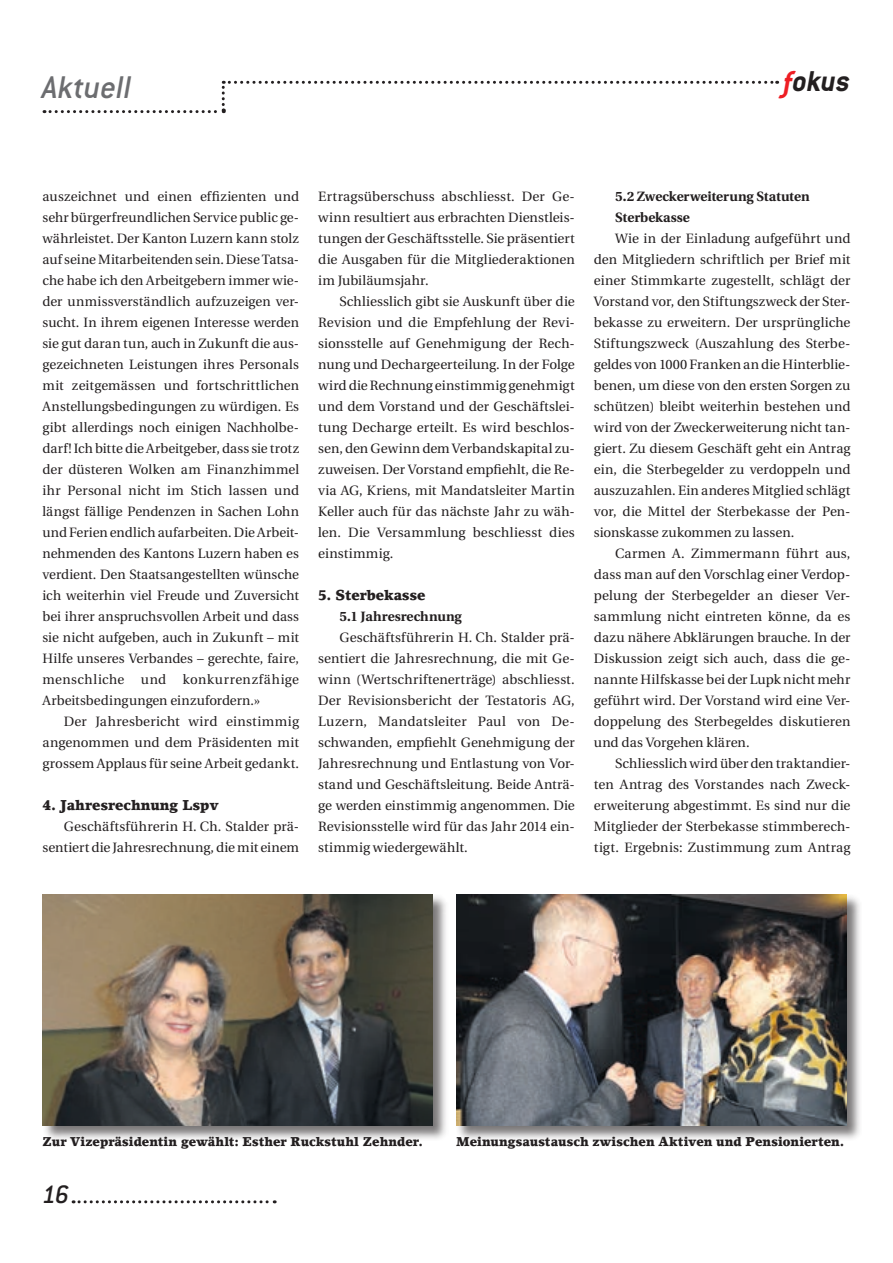
<style>
.page{position:relative;width:893px;height:1263px;background:#fff}
.page>*{position:absolute;margin:0;border:0;box-sizing:border-box;transform-origin:0 0}
.t1{font:italic 500 34.5px "Conduit ITC";color:#6c6d70}
.t2{font:italic 700 31.5px "Conduit ITC";letter-spacing:-.005em;color:#231f20}
.t3{font:italic 500 27.75px "Conduit ITC";color:#231f20}
.t4{font:900 14.25px "Lino Letter Std";letter-spacing:.005em;color:#231f20;scale:.96 1}
.t5{font:13.5px/21px "Utopia";letter-spacing:.005em;color:#231f20;text-align:justify}
.t6{font:700 13.5px/21px "Utopia";letter-spacing:-.005em;color:#231f20}
.t7{font:900 12.75px "Lino Letter Std";letter-spacing:.005em;color:#231f20;scale:.96 1}
.s1{color:#ee1d23}
</style>
<div class="page">
<svg style="left:44px;top:81px;width:734px;height:32px"></svg>
<svg style="left:73px;top:1200px;width:202px;height:3px"></svg>
<div style="left:42px;top:893px;width:406px;height:248px;background:#231f20;opacity:.6"></div>
<img style="left:43px;top:894px;width:390px;height:231px">
<div style="left:455px;top:893px;width:407px;height:248px;background:#231f20;opacity:.6"></div>
<img style="left:456px;top:894px;width:390px;height:231px">
<h1 class="t1" style="left:43px;top:67px;width:90px">Aktuell</h1>
<h2 class="t2" style="left:784px;top:63px;width:68px"><span class="s1">f</span>okus</h2>
<p class="t5" style="left:43px;top:186px;width:258px">auszeichnet und einen effizienten und sehr bürgerfreundlichen Service public ge&shy;währleistet. Der Kanton Luzern kann stolz auf seine Mitarbeitenden sein. Diese Tatsa&shy;che habe ich den Arbeitgebern immer wie&shy;der unmissverständlich aufzuzeigen ver&shy;sucht. In ihrem eigenen Interesse werden sie gut daran tun, auch in Zukunft die aus&shy;gezeichneten Leistungen ihres Personals mit zeitgemässen und fortschrittlichen Anstellungsbedingungen zu würdigen. Es gibt allerdings noch einigen Nachholbe&shy;darf! Ich bitte die Arbeitgeber, dass sie trotz der düsteren Wolken am Finanzhimmel ihr Personal nicht im Stich lassen und längst fällige Pendenzen in Sachen Lohn und Ferien endlich aufarbeiten. Die Arbeit&shy;nehmenden des Kantons Luzern haben es verdient. Den Staatsangestellten wünsche ich weiterhin viel Freude und Zuversicht bei ihrer anspruchsvollen Arbeit und dass sie nicht aufgeben, auch in Zukunft – mit Hilfe unseres Verbandes – gerechte, faire, menschliche und konkurrenzfähige Arbeitsbedingungen einzufordern.»</p>
<p class="t5" style="left:43px;top:711px;width:258px;text-indent:21px">Der Jahresbericht wird einstimmig angenommen und dem Präsidenten mit grossem Applaus für seine Arbeit gedankt.</p>
<p class="t4" style="left:43px;top:796px;width:185px">4. Jahresrechnung Lspv</p>
<p class="t5" style="left:43px;top:816px;width:258px;text-align:right">Geschäftsführerin H. Ch. Stalder prä&shy;sentiert die Jahresrechnung, die mit einem</p>
<p class="t5" style="left:318px;top:186px;width:258px">Ertragsüberschuss abschliesst. Der Ge&shy;winn resultiert aus erbrachten Dienstleis&shy;tungen der Geschäftsstelle. Sie präsentiert die Ausgaben für die Mitgliederaktionen im Jubiläumsjahr.</p>
<p class="t5" style="left:318px;top:291px;width:258px;text-indent:21px">Schliesslich gibt sie Auskunft über die Revision und die Empfehlung der Revi&shy;sionsstelle auf Genehmigung der Rech&shy;nung und Dechargeerteilung. In der Folge wird die Rechnung einstimmig genehmigt und dem Vorstand und der Geschäftslei&shy;tung Decharge erteilt. Es wird beschlos&shy;sen, den Gewinn dem Verbandskapital zu&shy;zuweisen. Der Vorstand empfiehlt, die Re&shy;via AG, Kriens, mit Mandatsleiter Martin Keller auch für das nächste Jahr zu wäh&shy;len. Die Versammlung beschliesst dies einstimmig.</p>
<p class="t4" style="left:318px;top:586px;width:113px">5. Sterbekasse</p>
<p class="t6" style="left:339px;top:606px;width:124px">5.1 Jahresrechnung</p>
<p class="t5" style="left:318px;top:627px;width:258px;text-indent:21px">Geschäftsführerin H. Ch. Stalder prä&shy;sentiert die Jahresrechnung, die mit Ge&shy;winn (Wertschriftenerträge) abschliesst.<br>Der Revisionsbericht der Testatoris AG, Luzern, Mandatsleiter Paul von De&shy;schwanden, empfiehlt Genehmigung der Jahresrechnung und Entlastung von Vor&shy;stand und Geschäftsleitung. Beide Anträ&shy;ge werden einstimmig angenommen. Die Revisionsstelle wird für das Jahr 2014 ein&shy;stimmig wiedergewählt.</p>
<p class="t6" style="left:615px;top:186px;width:196px">5.2 Zweckerweiterung Statuten<br>Sterbekasse</p>
<p class="t5" style="left:594px;top:228px;width:258px;text-align:left;text-indent:21px">Wie in der Einladung aufgeführt und den Mitgliedern schriftlich per Brief mit einer Stimmkarte zugestellt, schlägt der Vorstand vor, den Stiftungszweck der Ster&shy;bekasse zu erweitern. Der ursprüngliche Stiftungszweck (Auszahlung des Sterbe&shy;geldes von 1000 Franken an die Hinterblie&shy;benen, um diese von den ersten Sorgen zu schützen) bleibt weiterhin bestehen und wird von der Zweckerweiterung nicht tan&shy;giert. Zu diesem Geschäft geht ein Antrag ein, die Sterbegelder zu verdoppeln und auszuzahlen. Ein anderes Mitglied schlägt vor, die Mittel der Sterbekasse der Pen&shy;sionskasse zukommen zu lassen.</p>
<p class="t5" style="left:594px;top:543px;width:258px;text-indent:21px">Carmen A. Zimmermann führt aus, dass man auf den Vorschlag einer Verdop&shy;pelung der Sterbegelder an dieser Ver&shy;sammlung nicht eintreten könne, da es dazu nähere Abklärungen brauche. In der Diskussion zeigt sich auch, dass die ge&shy;nannte Hilfskasse bei der Lupk nicht mehr geführt wird. Der Vorstand wird eine Ver&shy;doppelung des Sterbegeldes diskutieren und das Vorgehen klären.</p>
<p class="t5" style="left:594px;top:753px;width:258px;text-align:left;text-indent:21px">Schliesslich wird über den traktandier&shy;ten Antrag des Vorstandes nach Zweck&shy;erweiterung abgestimmt. Es sind nur die Mitglieder der Sterbekasse stimmberech&shy;tigt. Ergebnis: Zustimmung zum Antrag</p>
<p class="t7" style="left:43px;top:1134px;width:397px">Zur Vizepräsidentin gewählt: Esther Ruckstuhl Zehnder.</p>
<p class="t7" style="left:456px;top:1134px;width:406px">Meinungsaustausch zwischen Aktiven und Pensionierten.</p>
<h3 class="t3" style="left:43px;top:1179px;width:28px">16</h3>
</div>
